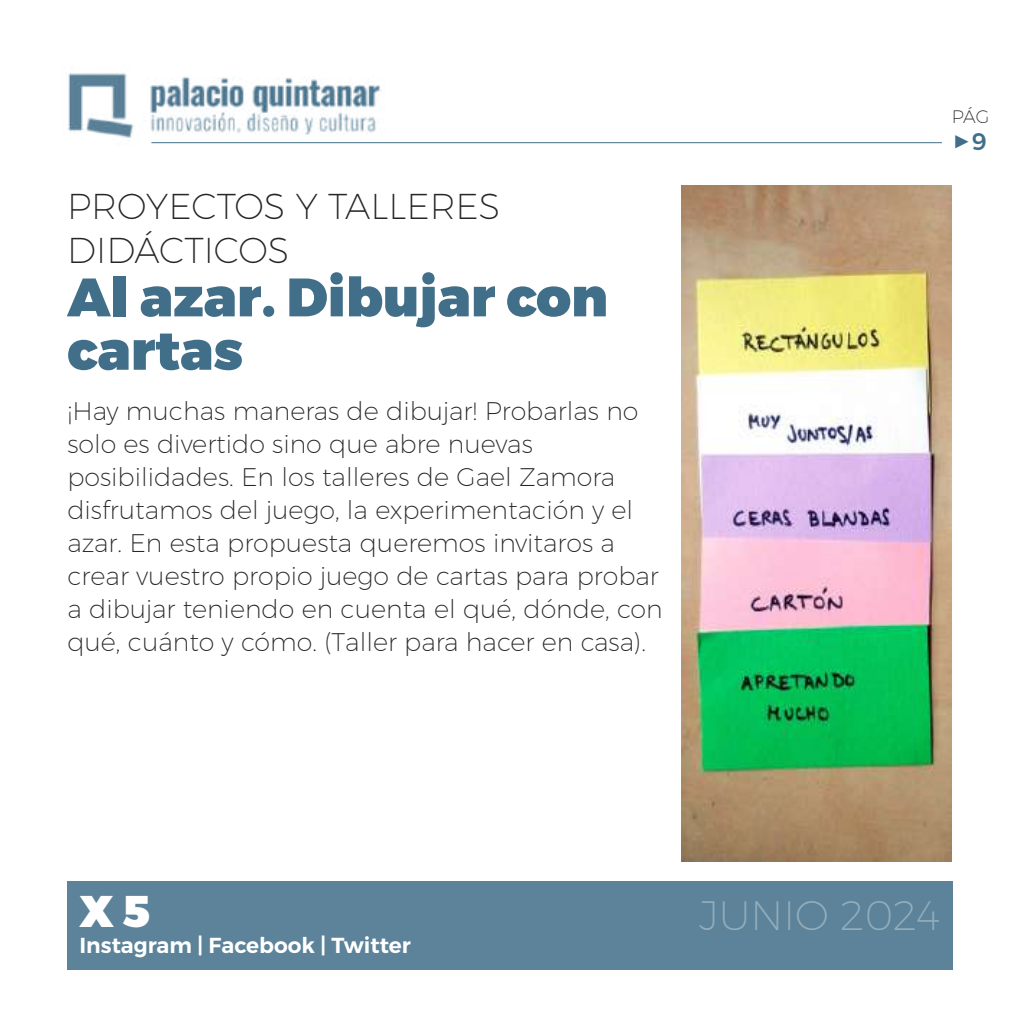
<style>
.page{position:relative;width:1021px;height:1021px;background:#fff}
.page>*{position:absolute;margin:0;border:0;box-sizing:border-box;transform-origin:0 0}
.t1{font:900 54px/53.4px "Montserrat";color:#416f89}
.t2{font:900 44.4px "Montserrat";color:#fff}
.t3{font:200 41.1px "Montserrat";color:#93adbb}
.t4{font:200 36px/44.4px "Montserrat";color:#272526}
.t5{font:800 31.2px "Montserrat";color:#416f89}
.t6{font:200 25.5px/33px "Montserrat";color:#272526}
.t7{font:600 21.6px "Montserrat";color:#fff}
.t8{font:200 18px "Montserrat";color:#272526}
.s1{font-weight:500;font-size:24px}
</style>
<div class="page">
<img style="left:68px;top:73px;width:316px;height:71px">
<div style="left:67px;top:881px;width:885px;height:88px;background:#5c8399"></div>
<img style="left:681px;top:185px;width:270px;height:676px">
<hr style="left:151px;top:142px;width:790px;height:1px;background:#416f89">
<h3 class="t4" style="left:67px;top:186px;width:434px">PROYECTOS Y TALLERES<br>DIDÁCTICOS</h3>
<h1 class="t1" style="left:67px;top:275px;width:542px">Al azar. Dibujar con cartas</h1>
<p class="t6" style="left:67px;top:396px;width:596px">¡Hay muchas maneras de dibujar! Probarlas no solo es divertido sino que abre nuevas posibilidades. En los talleres de Gael Zamora disfrutamos del juego, la experimentación y el azar. En esta propuesta queremos invitaros a crear vuestro propio juego de cartas para probar a dibujar teniendo en cuenta el qué, dónde, con qué, cuánto y cómo. (Taller para hacer en casa).</p>
<p class="t8" style="left:951px;top:110px;width:39px">PÁG</p>
<p class="t5" style="left:951px;top:121px;width:37px">▶<span class="s1">9</span></p>
<h2 class="t2" style="left:79px;top:894px;width:73px">X 5</h2>
<h3 class="t3" style="left:699px;top:899px;width:242px">JUNIO 2024</h3>
<p class="t7" style="left:79px;top:937px;width:333px">Instagram | Facebook | Twitter</p>
</div>
